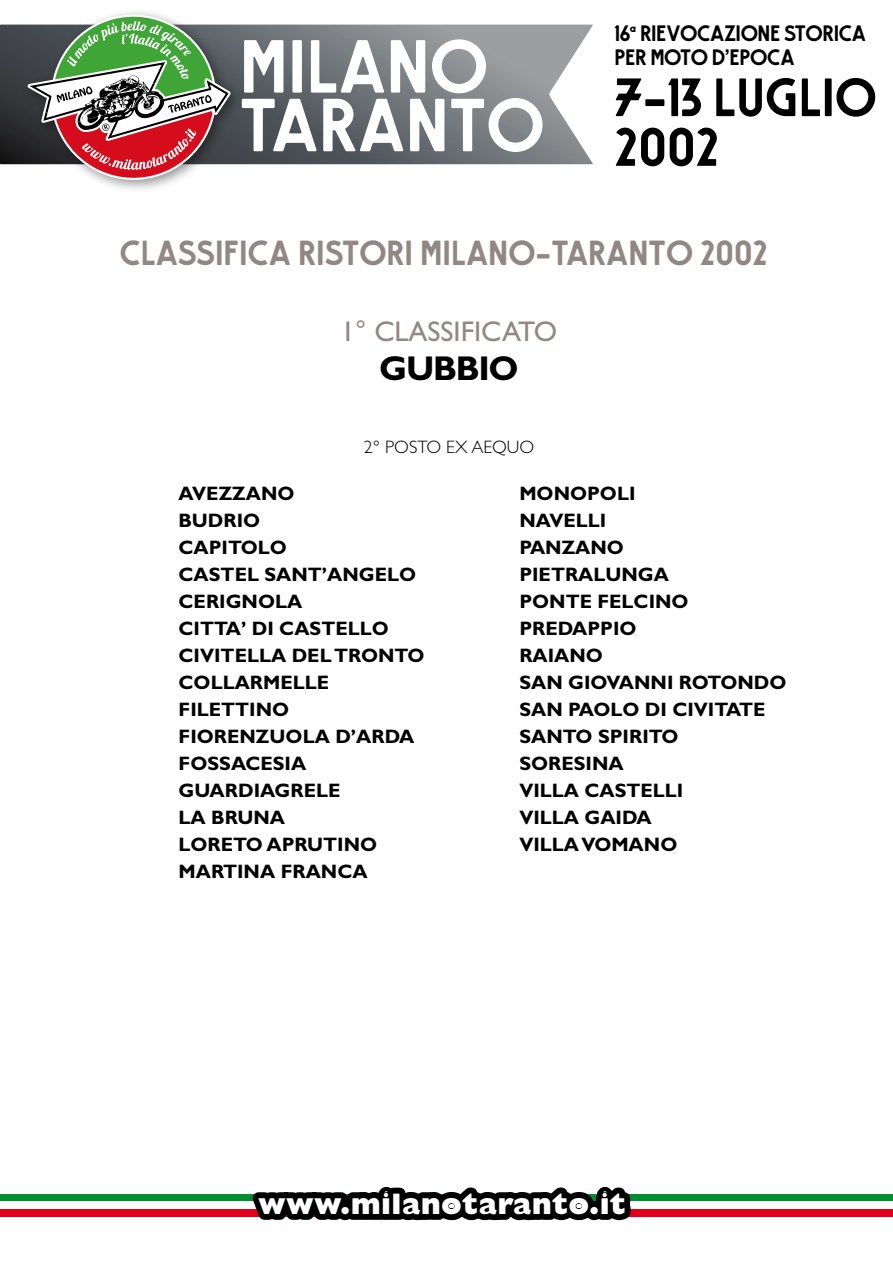
<style>
.page{position:relative;width:893px;height:1263px;background:#fff}
.page>*{position:absolute;margin:0;border:0;box-sizing:border-box;transform-origin:0 0}
.t1{font:75px/58.7px "BALMAT";color:#fff}
.t2{font:53.85px/49.7px "BALMAT";color:#000}
.t3{font:34.8px "BALMAT";color:#918885}
.t4{font:700 34.5px "Gill Sans Std";letter-spacing:-.04em;color:#000}
.t5{font:800 29.85px "Gill Sans Std";letter-spacing:.01em;color:#fff}
.t6{font:28.5px "Gill Sans Std";color:#918885}
.t7{font:22.35px/23.9px "BALMAT";letter-spacing:-.02em;color:#000}
.t8{font:700 19.5px/27px "Gill Sans Std";color:#000}
.t9{font:300 18px "Gill Sans Std";color:#000}
</style>
<div class="page">
<div style="left:0;top:1193px;width:893px;height:8px;background:#008e30"></div>
<div style="left:0;top:1209px;width:893px;height:8px;background:#e2001a"></div>
<svg style="left:242px;top:1187px;width:399px;height:34px"></svg>
<svg style="left:294px;top:24px;width:299px;height:141px;background:#85898c"></svg>
<svg style="left:0;top:12px;width:294px;height:176px"></svg>
<h1 class="t1" style="left:240px;top:40px;width:307px">MILANO<br>TARANTO</h1>
<p class="t7" style="left:614px;top:22px;width:253px">16<sup>a</sup> RIEVOCAZIONE STORICA<br>PER MOTO D’EPOCA</p>
<h2 class="t2" style="left:614px;top:74px;width:264px">7-13 LUGLIO<br>2002</h2>
<h3 class="t3" style="left:120px;top:232px;width:650px">CLASSIFICA RISTORI MILANO-TARANTO 2002</h3>
<h3 class="t6" style="left:341px;top:315px;width:218px">1° CLASSIFICATO</h3>
<h3 class="t4" style="left:379px;top:348px;width:141px">GUBBIO</h3>
<p class="t9" style="left:364px;top:436px;width:172px">2° POSTO EX AEQUO</p>
<p class="t8" style="left:179px;top:480px;width:247px">AVEZZANO<br>BUDRIO<br>CAPITOLO<br>CASTEL SANT’ANGELO<br>CERIGNOLA<br>CITTA’ DI CASTELLO<br>CIVITELLA DEL TRONTO<br>COLLARMELLE<br>FILETTINO<br>FIORENZUOLA D’ARDA<br>FOSSACESIA<br>GUARDIAGRELE<br>LA BRUNA<br>LORETO APRUTINO<br>MARTINA FRANCA</p>
<p class="t8" style="left:519px;top:480px;width:269px">MONOPOLI<br>NAVELLI<br>PANZANO<br>PIETRALUNGA<br>PONTE FELCINO<br>PREDAPPIO<br>RAIANO<br>SAN GIOVANNI ROTONDO<br>SAN PAOLO DI CIVITATE<br>SANTO SPIRITO<br>SORESINA<br>VILLA CASTELLI<br>VILLA GAIDA<br>VILLA VOMANO</p>
<h3 class="t5" style="left:258px;top:1186px;width:369px">www.milanotaranto.it</h3>
</div>
